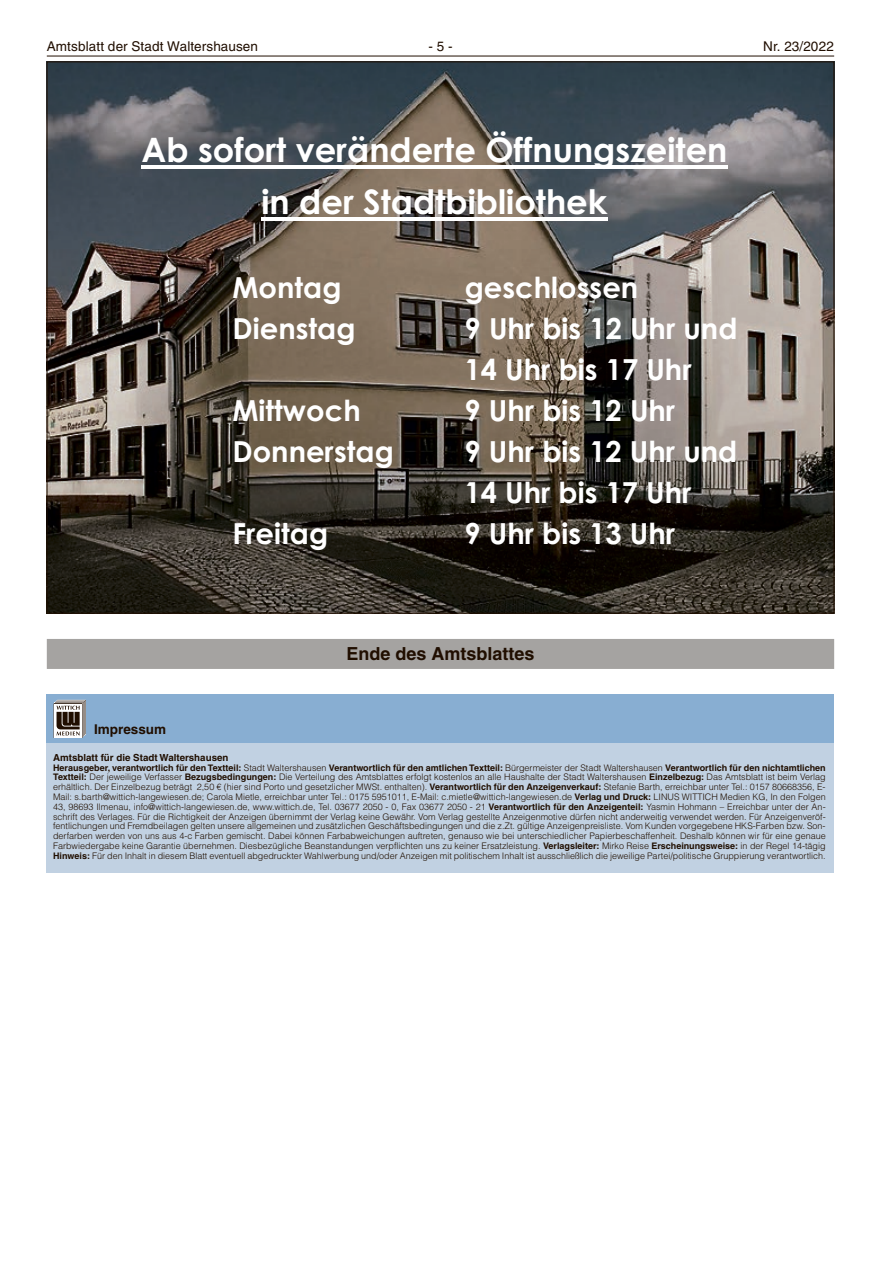
<style>
.page{position:relative;width:881px;height:1263px;background:#fff}
.page>*{position:absolute;margin:0;border:0;box-sizing:border-box;transform-origin:0 0}
.t1{font:700 33.75px/52.1px "Djmykw Century Gothic";color:#fff;text-align:center}
.t2{font:700 28.95px/41px "Djmykw Century Gothic";color:#fff}
.t3{font:700 18px "Helvetica LT";color:#200e00}
.t4{font:13.5px "Helvetica LT";letter-spacing:.01em;color:#200e00}
.t5{font:700 13.5px "Helvetica LT";color:#200e00}
.t6{font:700 9.75px "Helvetica LT";color:#200e00}
.t7{font:300 9px/9.8px "Helvetica LT";color:#200e00;text-align:justify}
.s1{font-weight:700}
</style>
<div class="page">
<hr style="left:47px;top:56px;width:786px;height:1px;background:#200e00">
<div style="left:47px;top:731px;width:786px;height:142px;background:#c1d1e2"></div>
<div style="left:47px;top:694px;width:786px;height:49px;background:#88aed2"></div>
<svg style="left:54px;top:700px;width:32px;height:38px"></svg>
<img style="left:49px;top:64px;width:782px;height:547px">
<hr style="left:141px;top:165px;width:586px;height:3px;background:#fff">
<hr style="left:261px;top:217px;width:346px;height:3px;background:#fff">
<div style="left:47px;top:639px;width:786px;height:30px;background:#a5a3a1"></div>
<h3 class="t4" style="left:47px;top:38px;width:213px">Amtsblatt der Stadt Waltershausen</h3>
<h3 class="t4" style="left:428px;top:38px;width:26px">- 5 -</h3>
<h3 class="t4" style="left:763px;top:38px;width:72px">Nr. 23/2022</h3>
<h1 class="t1" style="left:141px;top:122px;width:587px">Ab sofort veränderte Öffnungszeiten in der Stadtbibliothek</h1>
<h2 class="t2" style="left:232px;top:266px;width:110px">Montag</h2>
<h2 class="t2" style="left:464px;top:266px;width:175px">geschlossen</h2>
<h2 class="t2" style="left:232px;top:307px;width:124px">Dienstag</h2>
<h2 class="t2" style="left:464px;top:307px;width:274px">9 Uhr bis 12 Uhr und<br>14 Uhr bis 17 Uhr</h2>
<h2 class="t2" style="left:232px;top:389px;width:130px">Mittwoch</h2>
<h2 class="t2" style="left:464px;top:389px;width:212px">9 Uhr bis 12 Uhr</h2>
<h2 class="t2" style="left:232px;top:430px;width:163px">Donnerstag</h2>
<h2 class="t2" style="left:464px;top:430px;width:274px">9 Uhr bis 12 Uhr und<br>14 Uhr bis 17 Uhr</h2>
<h2 class="t2" style="left:232px;top:512px;width:97px">Freitag</h2>
<h2 class="t2" style="left:464px;top:512px;width:212px">9 Uhr bis 13 Uhr</h2>
<h3 class="t3" style="left:346px;top:643px;width:189px">Ende des Amtsblattes</h3>
<h3 class="t5" style="left:94px;top:721px;width:74px">Impressum</h3>
<p class="t6" style="left:53px;top:751px;width:177px">Amtsblatt für die Stadt Waltershausen</p>
<p class="t7" style="left:53px;top:762px;width:773px"><span class="s1">Herausgeber, verantwortlich für den Textteil:</span> Stadt Waltershausen <span class="s1">Verantwortlich für den amtlichen Textteil:</span> Bürgermeister der Stadt Waltershausen <span class="s1">Verantwortlich für den nichtamtlichen Textteil:</span> Der jeweilige Verfasser <span class="s1">Bezugsbedingungen:</span> Die Verteilung des Amtsblattes erfolgt kostenlos an alle Haushalte der Stadt Waltershausen <span class="s1">Einzelbezug:</span> Das Amtsblatt ist beim Verlag erhältlich. Der Einzelbezug beträgt 2,50 € (hier sind Porto und gesetzlicher MWSt. enthalten). <span class="s1">Verantwortlich für den Anzeigenverkauf:</span> Stefanie Barth, erreichbar unter Tel.: 0157 80668356, E-Mail: s.barth@wittich-langewiesen.de; Carola Mietle, erreichbar unter Tel.: 0175 5951011, E-Mail: c.mietle@wittich-langewiesen.de <span class="s1">Verlag und Druck:</span> LINUS WITTICH Medien KG, In den Folgen 43, 98693 Ilmenau, info@wittich-langewiesen.de, www.wittich.de, Tel. 03677 2050 - 0, Fax 03677 2050 - 21 <span class="s1">Verantwortlich für den Anzeigenteil:</span> Yasmin Hohmann – Erreichbar unter der An&shy;schrift des Verlages. Für die Richtigkeit der Anzeigen übernimmt der Verlag keine Gewähr. Vom Verlag gestellte Anzeigenmotive dürfen nicht anderweitig verwendet werden. Für Anzeigenveröf&shy;fentlichungen und Fremdbeilagen gelten unsere allgemeinen und zusätzlichen Geschäftsbedingungen und die z.Zt. gültige Anzeigenpreisliste. Vom Kunden vorgegebene HKS-Farben bzw. Son&shy;derfarben werden von uns aus 4-c Farben gemischt. Dabei können Farbabweichungen auftreten, genauso wie bei unterschiedlicher Papierbeschaffenheit. Deshalb können wir für eine genaue Farbwiedergabe keine Garantie übernehmen. Diesbezügliche Beanstandungen verpflichten uns zu keiner Ersatzleistung. <span class="s1">Verlagsleiter:</span> Mirko Reise <span class="s1">Erscheinungsweise:</span> in der Regel 14-tägig <span class="s1">Hinweis:</span> Für den Inhalt in diesem Blatt eventuell abgedruckter Wahlwerbung und/oder Anzeigen mit politischem Inhalt ist ausschließlich die jeweilige Partei/politische Gruppierung verantwortlich.</p>
</div>
